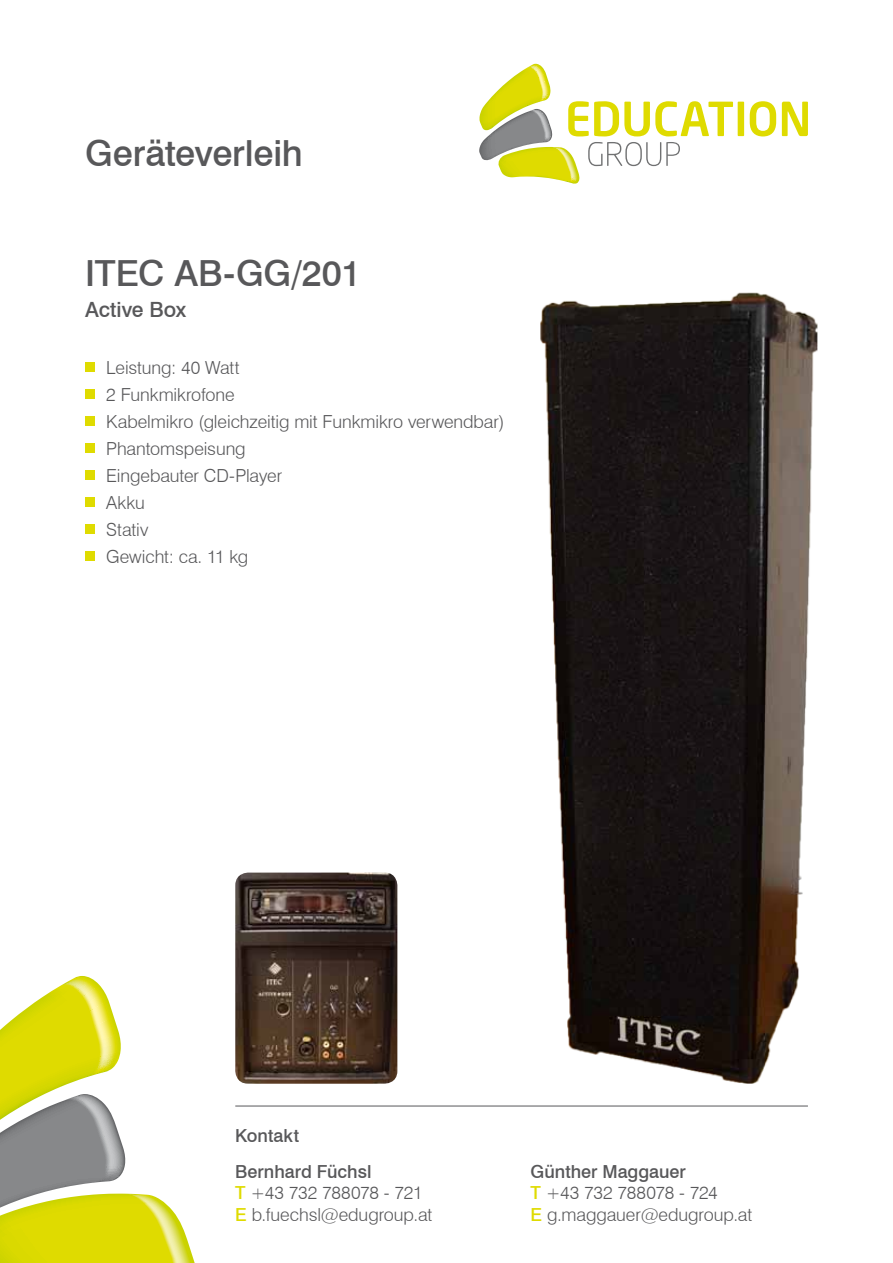
<style>
.page{position:relative;width:893px;height:1263px;background:#fff}
.page>*{position:absolute;margin:0;border:0;box-sizing:border-box;transform-origin:0 0}
.t1{font:500 36px "Swiss 721 BT";letter-spacing:-.005em;color:#58585a}
.t2{font:500 21px "Swiss 721 BT";color:#58585a}
.t3{font:300 18px/27px "Swiss 721 BT";letter-spacing:-.005em;color:#58585a}
.t4{font:500 18px/35.5px "Swiss 721 BT";color:#58585a}
.s1{font-weight:500;color:#dfdb00}
.s2{font-weight:500}
</style>
<div class="page">
<div style="left:738px;top:102px;width:6px;height:34px;background:#dfdb00"></div>
<svg style="left:750px;top:101px;width:26px;height:35px"></svg>
<svg style="left:782px;top:102px;width:26px;height:34px"></svg>
<svg style="left:479px;top:64px;width:254px;height:120px"></svg>
<svg style="left:0;top:976px;width:195px;height:287px"></svg>
<hr style="left:235px;top:1106px;width:573px;height:1px;background:#58585a">
<div style="left:85px;top:363px;width:9px;height:9px;background:#dfdb00"></div>
<div style="left:85px;top:390px;width:9px;height:9px;background:#dfdb00"></div>
<div style="left:85px;top:417px;width:9px;height:9px;background:#dfdb00"></div>
<div style="left:85px;top:444px;width:9px;height:9px;background:#dfdb00"></div>
<div style="left:85px;top:471px;width:9px;height:9px;background:#dfdb00"></div>
<div style="left:85px;top:498px;width:9px;height:9px;background:#dfdb00"></div>
<div style="left:85px;top:525px;width:9px;height:9px;background:#dfdb00"></div>
<div style="left:85px;top:552px;width:9px;height:9px;background:#dfdb00"></div>
<img style="left:540px;top:292px;width:277px;height:792px">
<img style="left:235px;top:872px;width:162px;height:212px">
<h1 class="t1" style="left:85px;top:131px;width:219px">Geräteverleih</h1>
<h1 class="t1" style="left:85px;top:251px;width:278px">ITEC AB-GG/201</h1>
<p class="t2" style="left:85px;top:297px;width:103px">Active Box</p>
<p class="t3" style="left:106px;top:354px;width:400px">Leistung: 40 Watt<br>2 Funkmikrofone<br>Kabelmikro (gleichzeitig mit Funkmikro verwendbar)<br>Phantomspeisung<br>Eingebauter CD-Player<br>Akku<br>Stativ<br>Gewicht: ca. 11 kg</p>
<p class="t4" style="left:235px;top:1118px;width:138px">Kontakt<br>Bernhard Füchsl</p>
<p class="t3" style="left:235px;top:1182px;width:199px;line-height:21.6px"><span class="s1">T</span> +43 732 788078 - 721<br><span class="s1">E</span> b.fuechsl@edugroup.at</p>
<p class="t3" style="left:531px;top:1160px;width:223px;line-height:21.6px"><span class="s2">Günther Maggauer<br></span><span class="s1">T</span> +43 732 788078 - 724<br><span class="s1">E</span> g.maggauer@edugroup.at</p>
</div>
